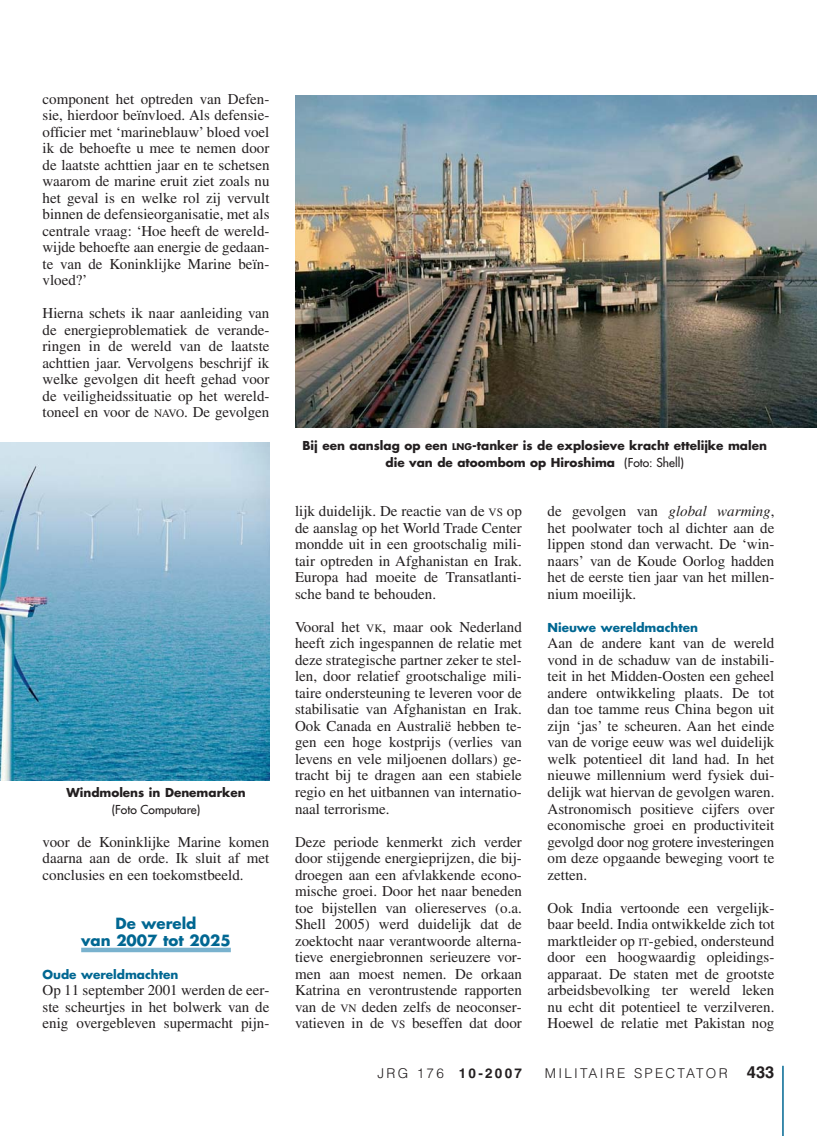
<style>
.page{position:relative;width:817px;height:1136px;background:#fff}
.page>*{position:absolute;margin:0;border:0;box-sizing:border-box;transform-origin:0 0}
.t1{font:15px/16.5px "Times";color:#231f20;text-align:justify}
.t2{font:700 15px/16.5px "Futura";color:#006792;text-align:center}
.t3{font:300 13.5px "Helvetica";letter-spacing:.165em;color:#231f20}
.t4{font:700 13.5px "Helvetica";letter-spacing:.165em;color:#231f20}
.t5{font:700 12px/16.5px "Futura";color:#231f20;text-align:center}
.t6{font:700 12px "Futura";color:#006792}
.t7{font:12px "Futura";color:#231f20}
.s1{font-size:11.25px}
.s2{font-size:9px}
.s3{font-weight:400}
.s4{font-style:italic}
.s5{font-weight:300}
.s6{font-weight:700;font-size:16.5px}
</style>
<div class="page">
<hr style="left:782px;top:1065px;width:1px;height:70px;background:#006792">
<div style="left:81px;top:947px;width:150px;height:5px;background:#79b2ce"></div>
<img style="left:0;top:442px;width:269px;height:338px">
<img style="left:295px;top:95px;width:521px;height:333px">
<p class="t1" style="left:43px;top:92px;width:228px">component het optreden van Defen&shy;sie, hierdoor beïnvloed. Als defensie&shy;officier met ‘marineblauw’ bloed voel ik de behoefte u mee te nemen door de laatste achttien jaar en te schetsen waarom de marine eruit ziet zoals nu het geval is en welke rol zij vervult binnen de defensieorganisatie, met als centrale vraag: ‘Hoe heeft de wereld&shy;wijde behoefte aan energie de gedaan&shy;te van de Koninklijke Marine beïn&shy;vloed?’</p>
<p class="t1" style="left:43px;top:306px;width:228px">Hierna schets ik naar aanleiding van de energieproblematiek de verande&shy;ringen in de wereld van de laatste achttien jaar. Vervolgens beschrijf ik welke gevolgen dit heeft gehad voor de veiligheidssituatie op het wereld - toneel en voor de <span class="s1">NAVO</span>. De gevolgen</p>
<p class="t5" style="left:66px;top:785px;width:181px">Windmolens in Denemarken</p>
<p class="t7" style="left:112px;top:803px;width:90px">(Foto Computare)</p>
<p class="t1" style="left:43px;top:834px;width:228px">voor de Koninklijke Marine komen daarna aan de orde. Ik sluit af met conclusies en een toekomstbeeld.</p>
<p class="t2" style="left:81px;top:916px;width:151px">De wereld<br>van 2007 tot 2025</p>
<p class="t6" style="left:43px;top:968px;width:137px">Oude wereldmachten</p>
<p class="t1" style="left:43px;top:983px;width:228px">Op 11 september 2001 werden de eer&shy;ste scheurtjes in het bolwerk van de enig overgebleven supermacht pijn-</p>
<p class="t5" style="left:302px;top:438px;width:466px">Bij een aanslag op een <span class="s2">LNG</span>-tanker is de explosieve kracht ettelijke malen die van de atoombom op Hiroshima <span class="s3">(Foto: Shell)</span></p>
<p class="t1" style="left:295px;top:504px;width:228px">lijk duidelijk. De reactie van de <span class="s1">VS</span> op de aanslag op het World Trade Center mondde uit in een grootschalig mili&shy;tair optreden in Afghanistan en Irak.<br>Europa had moeite de Transatlanti&shy;sche band te behouden.</p>
<p class="t1" style="left:295px;top:620px;width:228px">Vooral het <span class="s1">VK</span>, maar ook Nederland heeft zich ingespannen de relatie met deze strategische partner zeker te stel&shy;len, door relatief grootschalige mili&shy;taire ondersteuning te leveren voor de stabilisatie van Afghanistan en Irak.<br>Ook Canada en Australië hebben te - gen een hoge kostprijs (verlies van levens en vele miljoenen dollars) ge&shy;tracht bij te dragen aan een stabiele regio en het uitbannen van internatio&shy;naal terrorisme.</p>
<p class="t1" style="left:295px;top:834px;width:228px">Deze periode kenmerkt zich verder door stijgende energieprijzen, die bij&shy;droegen aan een afvlakkende econo&shy;mische groei. Door het naar beneden toe bijstellen van oliereserves (o.a.<br>Shell 2005) werd duidelijk dat de zoektocht naar verantwoorde alterna&shy;tieve energiebronnen serieuzere vor&shy;men aan moest nemen. De orkaan Katrina en verontrustende rapporten van de <span class="s1">VN</span> deden zelfs de neoconser&shy;vatieven in de <span class="s1">VS</span> beseffen dat door</p>
<p class="t1" style="left:547px;top:504px;width:228px">de gevolgen van <span class="s4">global warming</span>, het poolwater toch al dichter aan de lippen stond dan verwacht. De ‘win&shy;naars’ van de Koude Oorlog hadden het de eerste tien jaar van het millen&shy;nium moeilijk.</p>
<p class="t6" style="left:547px;top:622px;width:152px">Nieuwe wereldmachten</p>
<p class="t1" style="left:547px;top:636px;width:228px">Aan de andere kant van de wereld vond in de schaduw van de instabili&shy;teit in het Midden-Oosten een geheel andere ontwikkeling plaats. De tot dan toe tamme reus China begon uit zijn ‘jas’ te scheuren. Aan het einde van de vorige eeuw was wel duidelijk welk potentieel dit land had. In het nieuwe millennium werd fysiek dui&shy;delijk wat hiervan de gevolgen waren.<br>Astronomisch positieve cijfers over economische groei en productiviteit gevolgd door nog grotere investeringen om deze opgaande beweging voort te zetten.</p>
<p class="t1" style="left:547px;top:900px;width:228px">Ook India vertoonde een vergelijk&shy;baar beeld. India ontwikkelde zich tot marktleider op <span class="s1">IT</span>-gebied, ondersteund door een hoogwaardig opleidings - apparaat. De staten met de grootste arbeidsbevolking ter wereld leken nu echt dit potentieel te verzilveren.<br>Hoewel de relatie met Pakistan nog</p>
<p class="t4" style="left:377px;top:1067px;width:146px"><span class="s5">JRG 176</span> 10-2007</p>
<p class="t3" style="left:544px;top:1067px;width:231px">MILITAIRE SPECTATOR <span class="s6">433</span></p>
</div>
